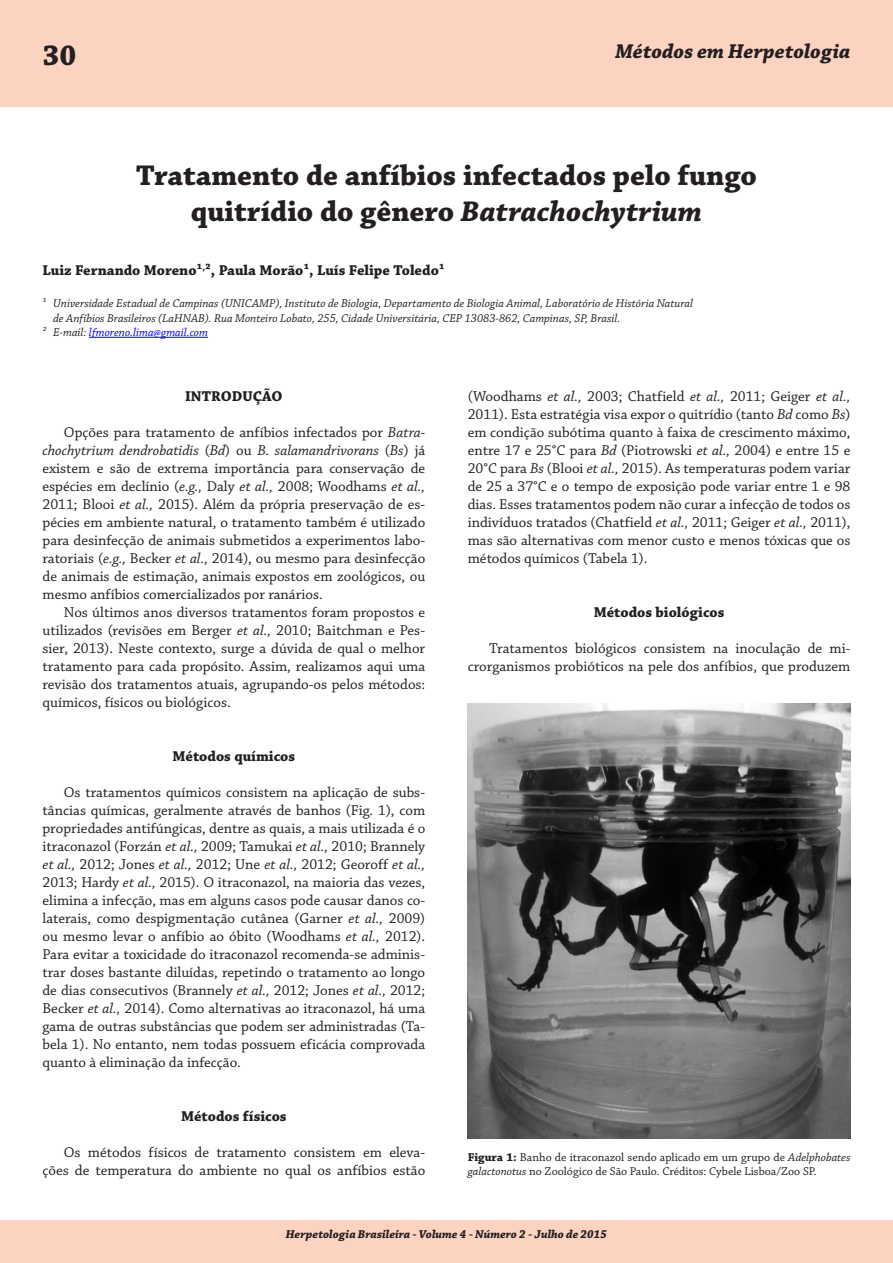
<style>
.page{position:relative;width:893px;height:1263px;background:#fff}
.page>*{position:absolute;margin:0;border:0;box-sizing:border-box;transform-origin:0 0}
.Nome_do_Trabalho{font:700 30px/36px "Chaparral Pro";color:#231f20;text-align:center}
.t1{font:italic 700 21px "Chaparral Pro";color:#231f20}
.t2{font:15px/18px "Chaparral Pro";color:#231f20;text-align:justify}
.Dados__autor{font:700 15px "Chaparral Pro";color:#231f20}
.Título_2{font:700 15px "Chaparral Pro";color:#231f20}
.Título_1{font:700 15px "Chaparral Pro";letter-spacing:.005em;color:#231f20}
.Dados__filiação{font:italic 12px/14.4px "Chaparral Pro";color:#231f20}
.Figura__título{font:12px/14.4px "Chaparral Pro";color:#231f20}
.t3{font:italic 700 12px "Chaparral Pro";color:#231f20}
.Dados__filiação-2{font:italic 12px "Chaparral Pro";color:#00f}
.s1{font-style:italic}
.s2{color:#231f20}
.s3{font-weight:700}
</style>
<div class="page">
<hr style="left:89px;top:337px;width:119px;height:1px;background:#00f">
<img style="left:468px;top:703px;width:382px;height:436px">
<div style="left:0;top:0;width:893px;height:106px;background:#fcd2c0"></div>
<div style="left:0;top:1220px;width:893px;height:43px;background:#fcd2c0"></div>
<h1 class="Nome_do_Trabalho" style="left:43px;top:38px;width:35px">30</h1>
<h2 class="t1" style="left:615px;top:39px;width:237px">Métodos em Herpetologia</h2>
<p class="Nome_do_Trabalho" style="left:136px;top:158px;width:622px">Tratamento de anfíbios infectados pelo fungo quitrídio do gênero <span class="s1">Batrachochytrium</span></p>
<p class="Dados__autor" style="left:43px;top:261px;width:404px">Luiz Fernando Moreno¹<sup>,</sup>², Paula Morão¹, Luís Felipe Toledo¹</p>
<p class="Dados__filiação" style="left:53px;top:297px;width:641px;text-indent:-11px">¹ Universidade Estadual de Campinas (UNICAMP), Instituto de Biologia, Departamento de Biologia Animal, Laboratório de História Natural de Anfíbios Brasileiros (LaHNAB). Rua Monteiro Lobato, 255, Cidade Universitária, CEP 13083‑862, Campinas, SP, Brasil.</p>
<p class="Dados__filiação-2" style="left:43px;top:326px;width:167px"><span class="s2">² E‑mail:</span> lfmoreno.lima@gmail.com</p>
<p class="Título_1" style="left:185px;top:387px;width:99px">INTRODUÇÃO</p>
<p class="t2" style="left:43px;top:424px;width:384px;text-indent:21px">Opções para tratamento de anfíbios infectados por <span class="s1">Batra‑ chochytrium dendrobatidis</span> (<span class="s1">Bd</span>) ou <span class="s1">B. salamandrivorans</span> (<span class="s1">Bs</span>) já existem e são de extrema importância para conservação de espécies em declínio (<span class="s1">e.g.,</span> Daly <span class="s1">et al.,</span> 2008; Woodhams <span class="s1">et al., </span>2011; Blooi <span class="s1">et al.,</span> 2015). Além da própria preservação de es&shy;pécies em ambiente natural, o tratamento também é utilizado para desinfecção de animais submetidos a experimentos labo&shy;ratoriais (<span class="s1">e.g.,</span> Becker <span class="s1">et al.,</span> 2014), ou mesmo para desinfecção de animais de estimação, animais expostos em zoológicos, ou mesmo anfíbios comercializados por ranários.</p>
<p class="t2" style="left:43px;top:604px;width:384px;text-indent:21px">Nos últimos anos diversos tratamentos foram propostos e utilizados (revisões em Berger <span class="s1">et al.,</span> 2010; Baitchman e Pes&shy;sier, 2013). Neste contexto, surge a dúvida de qual o melhor tratamento para cada propósito. Assim, realizamos aqui uma revisão dos tratamentos atuais, agrupando-os pelos métodos: químicos, físicos ou biológicos.</p>
<p class="Título_2" style="left:173px;top:747px;width:124px">Métodos químicos</p>
<p class="t2" style="left:43px;top:784px;width:384px;text-indent:21px">Os tratamentos químicos consistem na aplicação de subs&shy;tâncias químicas, geralmente através de banhos (Fig. 1), com propriedades antifúngicas, dentre as quais, a mais utilizada é o itraconazol (Forzán <span class="s1">et al.,</span> 2009; Tamukai <span class="s1">et al.,</span> 2010; Brannely <span class="s1">et al.,</span> 2012; Jones <span class="s1">et al.,</span> 2012; Une <span class="s1">et al.,</span> 2012; Georoff <span class="s1">et al., </span>2013; Hardy <span class="s1">et al.,</span> 2015). O itraconazol, na maioria das vezes, elimina a infecção, mas em alguns casos pode causar danos co&shy;laterais, como despigmentação cutânea (Garner <span class="s1">et al.,</span> 2009) ou mesmo levar o anfíbio ao óbito (Woodhams <span class="s1">et al.,</span> 2012).<br>Para evitar a toxicidade do itraconazol recomenda-se adminis&shy;trar doses bastante diluídas, repetindo o tratamento ao longo de dias consecutivos (Brannely <span class="s1">et al.,</span> 2012; Jones <span class="s1">et al.,</span> 2012; Becker <span class="s1">et al.,</span> 2014). Como alternativas ao itraconazol, há uma gama de outras substâncias que podem ser administradas (Ta&shy;bela 1). No entanto, nem todas possuem eficácia comprovada quanto à eliminação da infecção.</p>
<p class="t2" style="left:468px;top:388px;width:384px">(Woodhams <span class="s1">et al.,</span> 2003; Chatfield <span class="s1">et al.,</span> 2011; Geiger <span class="s1">et al., </span>2011). Esta estratégia visa expor o quitrídio (tanto <span class="s1">Bd</span> como <span class="s1">Bs</span>) em condição subótima quanto à faixa de crescimento máximo, entre 17 e 25°C para <span class="s1">Bd</span> (Piotrowski <span class="s1">et al.,</span> 2004) e entre 15 e 20°C para <span class="s1">Bs</span> (Blooi <span class="s1">et al.,</span> 2015). As temperaturas podem variar de 25 a 37°C e o tempo de exposição pode variar entre 1 e 98 dias. Esses tratamentos podem não curar a infecção de todos os indivíduos tratados (Chatfield <span class="s1">et al.,</span> 2011; Geiger <span class="s1">et al.,</span> 2011), mas são alternativas com menor custo e menos tóxicas que os métodos químicos (Tabela 1).</p>
<p class="Título_2" style="left:594px;top:603px;width:132px">Métodos biológicos</p>
<p class="t2" style="left:468px;top:640px;width:384px;text-align:right">Tratamentos biológicos consistem na inoculação de mi&shy;crorganismos probióticos na pele dos anfíbios, que produzem</p>
<p class="Título_2" style="left:181px;top:1107px;width:107px">Métodos físicos</p>
<p class="t2" style="left:42px;top:1144px;width:384px;text-align:right">Os métodos físicos de tratamento consistem em eleva&shy;ções de temperatura do ambiente no qual os anfíbios estão</p>
<p class="Figura__título" style="left:468px;top:1150px;width:384px"><span class="s3">Figura 1:</span> Banho de itraconazol sendo aplicado em um grupo de <span class="s1">Adelphobates galactonotus</span> no Zoológico de São Paulo. Créditos: Cybele Lisboa/Zoo SP.</p>
<p class="t3" style="left:286px;top:1227px;width:323px">Herpetologia Brasileira - Volume 4 - Número 2 - Julho de 2015</p>
</div>
